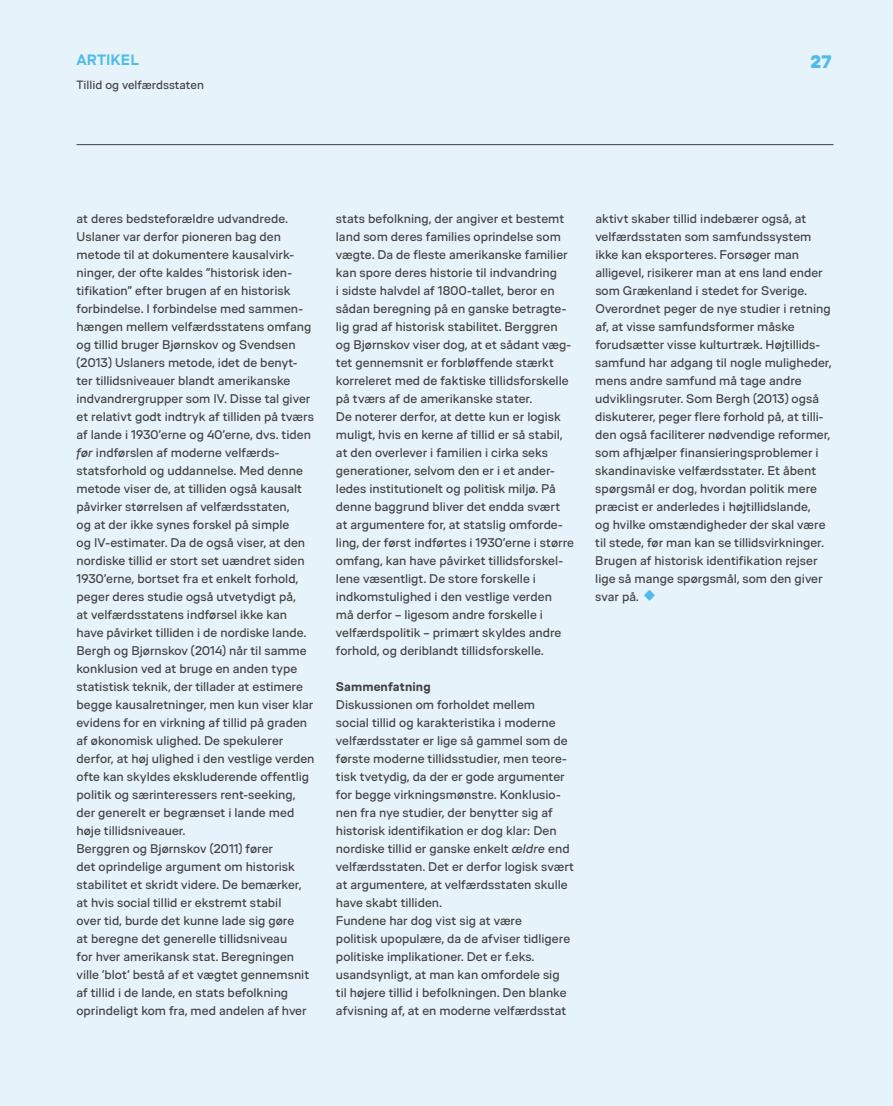
<style>
.page{position:relative;width:893px;height:1106px;background:#e7f3fb}
.page>*{position:absolute;margin:0;border:0;box-sizing:border-box;transform-origin:0 0}
.t1{font:900 18px "VIA Type";color:#4dbcec}
.t2{font:700 15px "VIA Type";letter-spacing:.005em;color:#4dbcec}
.t3{font:12.6px/18px "VIA Type";color:#404041}
.t4{font:700 12.6px "VIA Type";letter-spacing:.01em;color:#404041}
.t5{font:12px "VIA Type";color:#404041}
.s1{font-style:italic}
</style>
<div class="page">
<hr style="left:77px;top:144px;width:756px;height:1px;background:#404041">
<p class="t2" style="left:77px;top:51px;width:64px">ARTIKEL</p>
<h1 class="t1" style="left:810px;top:50px;width:22px">27</h1>
<p class="t5" style="left:77px;top:78px;width:129px">Tillid og velfærdsstaten</p>
<p class="t3" style="left:77px;top:209px;width:239px">at deres bedsteforældre udvandrede.<br>Uslaner var derfor pioneren bag den metode til at dokumentere kausalvirk&shy;ninger, der ofte kaldes ”historisk iden&shy;tifikation” efter brugen af en historisk forbindelse. I forbindelse med sammen&shy;hængen mellem velfærdsstatens omfang og tillid bruger Bjørnskov og Svendsen (2013) Uslaners metode, idet de benyt&shy;ter tillidsniveauer blandt amerikanske indvandrergrupper som IV. Disse tal giver et relativt godt indtryk af tilliden på tværs af lande i 1930’erne og 40’erne, dvs. tiden <span class="s1">før</span> indførslen af moderne velfærds&shy;statsforhold og uddannelse. Med denne metode viser de, at tilliden også kausalt påvirker størrelsen af velfærdsstaten,<br>og at der ikke synes forskel på simple<br>og IV-estimater. Da de også viser, at den nordiske tillid er stort set uændret siden 1930’erne, bortset fra et enkelt forhold, peger deres studie også utvetydigt på,<br>at velfærdsstatens indførsel ikke kan have påvirket tilliden i de nordiske lande.<br>Bergh og Bjørnskov (2014) når til samme konklusion ved at bruge en anden type statistisk teknik, der tillader at estimere begge kausalretninger, men kun viser klar evidens for en virkning af tillid på graden af økonomisk ulighed. De spekulerer derfor, at høj ulighed i den vestlige verden ofte kan skyldes ekskluderende offentlig politik og særinteressers rent-seeking, der generelt er begrænset i lande med høje tillidsniveauer.<br>Berggren og Bjørnskov (2011) fører<br>det oprindelige argument om historisk stabilitet et skridt videre. De bemærker, at hvis social tillid er ekstremt stabil<br>over tid, burde det kunne lade sig gøre<br>at beregne det generelle tillidsniveau<br>for hver amerikansk stat. Beregningen ville ’blot’ bestå af et vægtet gennemsnit af tillid i de lande, en stats befolkning oprindeligt kom fra, med andelen af hver</p>
<p class="t3" style="left:336px;top:210px;width:240px">stats befolkning, der angiver et bestemt land som deres families oprindelse som vægte. Da de fleste amerikanske familier kan spore deres historie til indvandring<br>i sidste halvdel af 1800-tallet, beror en sådan beregning på en ganske betragte&shy;lig grad af historisk stabilitet. Berggren og Bjørnskov viser dog, at et sådant væg&shy;tet gennemsnit er forbløffende stærkt korreleret med de faktiske tillidsforskelle på tværs af de amerikanske stater.<br>De noterer derfor, at dette kun er logisk muligt, hvis en kerne af tillid er så stabil, at den overlever i familien i cirka seks generationer, selvom den er i et ander&shy;ledes institutionelt og politisk miljø. På denne baggrund bliver det endda svært at argumentere for, at statslig omforde&shy;ling, der først indførtes i 1930’erne i større omfang, kan have påvirket tillidsforskel&shy;lene væsentligt. De store forskelle i indkomstulighed i den vestlige verden<br>må derfor – ligesom andre forskelle i velfærdspolitik – primært skyldes andre forhold, og deriblandt tillidsforskelle.</p>
<p class="t4" style="left:336px;top:679px;width:96px">Sammenfatning</p>
<p class="t3" style="left:336px;top:695px;width:240px">Diskussionen om forholdet mellem<br>social tillid og karakteristika i moderne velfærdsstater er lige så gammel som de første moderne tillidsstudier, men teore&shy;tisk tvetydig, da der er gode argumenter for begge virkningsmønstre. Konklusio&shy;nen fra nye studier, der benytter sig af historisk identifikation er dog klar: Den nordiske tillid er ganske enkelt <span class="s1">ældre</span> end velfærdsstaten. Det er derfor logisk svært at argumentere, at velfærdsstaten skulle have skabt tilliden.<br>Fundene har dog vist sig at være<br>politisk upopulære, da de afviser tidligere politiske implikationer. Det er f.eks. usandsynligt, at man kan omfordele sig<br>til højere tillid i befolkningen. Den blanke afvisning af, at en moderne velfærdsstat</p>
<p class="t3" style="left:595px;top:209px;width:238px">aktivt skaber tillid indebærer også, at velfærdsstaten som samfundssystem ikke kan eksporteres. Forsøger man alligevel, risikerer man at ens land ender som Grækenland i stedet for Sverige.<br>Overordnet peger de nye studier i retning af, at visse samfundsformer måske forudsætter visse kulturtræk. Højtillids&shy;samfund har adgang til nogle muligheder, mens andre samfund må tage andre udviklingsruter. Som Bergh (2013) også diskuterer, peger flere forhold på, at tilli&shy;den også faciliterer nødvendige reformer, som afhjælper finansieringsproblemer i skandinaviske velfærdsstater. Et åbent spørgsmål er dog, hvordan politik mere præcist er anderledes i højtillidslande,<br>og hvilke omstændigheder der skal være til stede, før man kan se tillidsvirkninger.<br>Brugen af historisk identifikation rejser lige så mange spørgsmål, som den giver svar på.</p>
</div>
